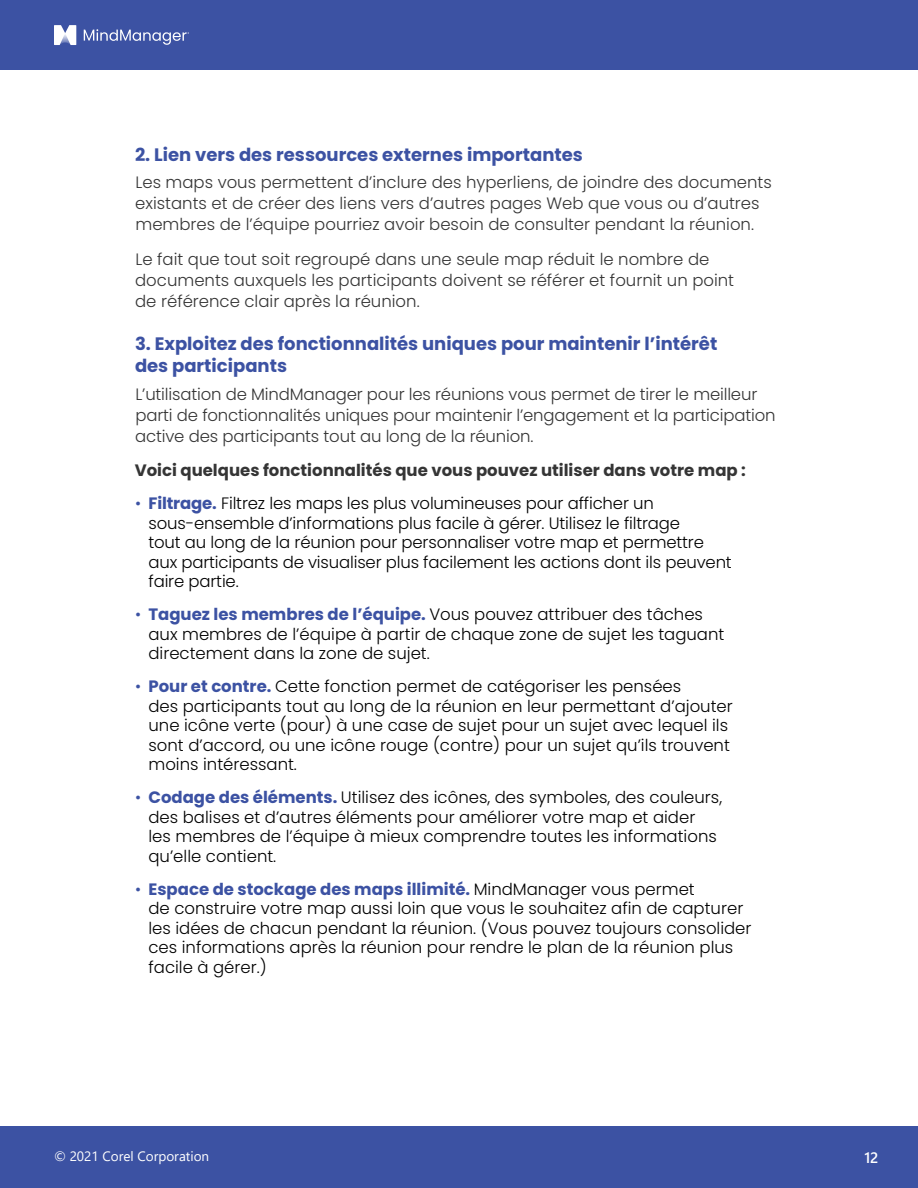
<style>
.page{position:relative;width:918px;height:1188px;background:#fff}
.page>*{position:absolute;margin:0;border:0;box-sizing:border-box;transform-origin:0 0}
.t1{font:700 18px/22.5px "Poppins";color:#3c52a3}
.t2{font:300 16.5px/19.5px "Poppins";color:#000}
.body{font:300 16.5px/21px "Poppins";color:#353535}
.t3{font:700 16.5px "Poppins";color:#353535}
.t4{font:600 15px "Segoe UI";color:#fff}
.t5{font:13.5px "Segoe UI";color:#fff}
.s1{color:#3c52a3}
.s2{font-weight:700;color:#3c52a3}
</style>
<div class="page">
<div style="left:0;top:1126px;width:918px;height:62px;background:#3c52a3"></div>
<div style="left:0;top:0;width:918px;height:70px;background:#3c52a3"></div>
<svg style="left:54px;top:25px;width:22px;height:20px"></svg>
<svg style="left:84px;top:29px;width:105px;height:16px"></svg>
<h3 class="t1" style="left:135px;top:143px;width:449px">2. Lien vers des ressources externes importantes</h3>
<p class="body" style="left:135px;top:172px;width:638px">Les maps vous permettent d’inclure des hyperliens, de joindre des documents existants et de créer des liens vers d’autres pages Web que vous ou d’autres membres de l’équipe pourriez avoir besoin de consulter pendant la réunion.</p>
<p class="body" style="left:135px;top:249px;width:601px">Le fait que tout soit regroupé dans une seule map réduit le nombre de documents auxquels les participants doivent se référer et fournit un point de référence clair après la réunion.</p>
<h3 class="t1" style="left:135px;top:332px;width:584px">3. Exploitez des fonctionnalités uniques pour maintenir l’intérêt des participants</h3>
<p class="body" style="left:135px;top:384px;width:642px">L’utilisation de MindManager pour les réunions vous permet de tirer le meilleur parti de fonctionnalités uniques pour maintenir l’engagement et la participation active des participants tout au long de la réunion.</p>
<h4 class="t3" style="left:135px;top:461px;width:613px">Voici quelques fonctionnalités que vous pouvez utiliser dans votre map :</h4>
<p class="t2" style="left:148px;top:494px;width:585px;text-indent:-14px"><span class="s1">•</span> <span class="s2">Filtrage.</span> Filtrez les maps les plus volumineuses pour afficher un sous-ensemble d’informations plus facile à gérer. Utilisez le filtrage<br>tout au long de la réunion pour personnaliser votre map et permettre aux participants de visualiser plus facilement les actions dont ils peuvent faire partie.</p>
<p class="t2" style="left:148px;top:605px;width:577px;text-indent:-14px"><span class="s1">•</span> <span class="s2">Taguez les membres de l’équipe.</span> Vous pouvez attribuer des tâches aux membres de l’équipe à partir de chaque zone de sujet les taguant directement dans la zone de sujet.</p>
<p class="t2" style="left:148px;top:677px;width:586px;text-indent:-14px"><span class="s1">•</span> <span class="s2">Pour et contre.</span> Cette fonction permet de catégoriser les pensées<br>des participants tout au long de la réunion en leur permettant d’ajouter une icône verte (pour) à une case de sujet pour un sujet avec lequel ils sont d’accord, ou une icône rouge (contre) pour un sujet qu’ils trouvent moins intéressant.</p>
<p class="t2" style="left:148px;top:788px;width:575px;text-indent:-14px"><span class="s1">•</span> <span class="s2">Codage des éléments.</span> Utilisez des icônes, des symboles, des couleurs, des balises et d’autres éléments pour améliorer votre map et aider<br>les membres de l’équipe à mieux comprendre toutes les informations qu’elle contient.</p>
<p class="t2" style="left:148px;top:879px;width:605px;text-indent:-14px"><span class="s1">•</span> <span class="s2">Espace de stockage des maps illimité.</span> MindManager vous permet<br>de construire votre map aussi loin que vous le souhaitez afin de capturer les idées de chacun pendant la réunion. (Vous pouvez toujours consolider ces informations après la réunion pour rendre le plan de la réunion plus facile à gérer.)</p>
<p class="t5" style="left:54px;top:1144px;width:157px">© 2021 Corel Corporation</p>
<p class="t4" style="left:864px;top:1144px;width:16px">12</p>
</div>
